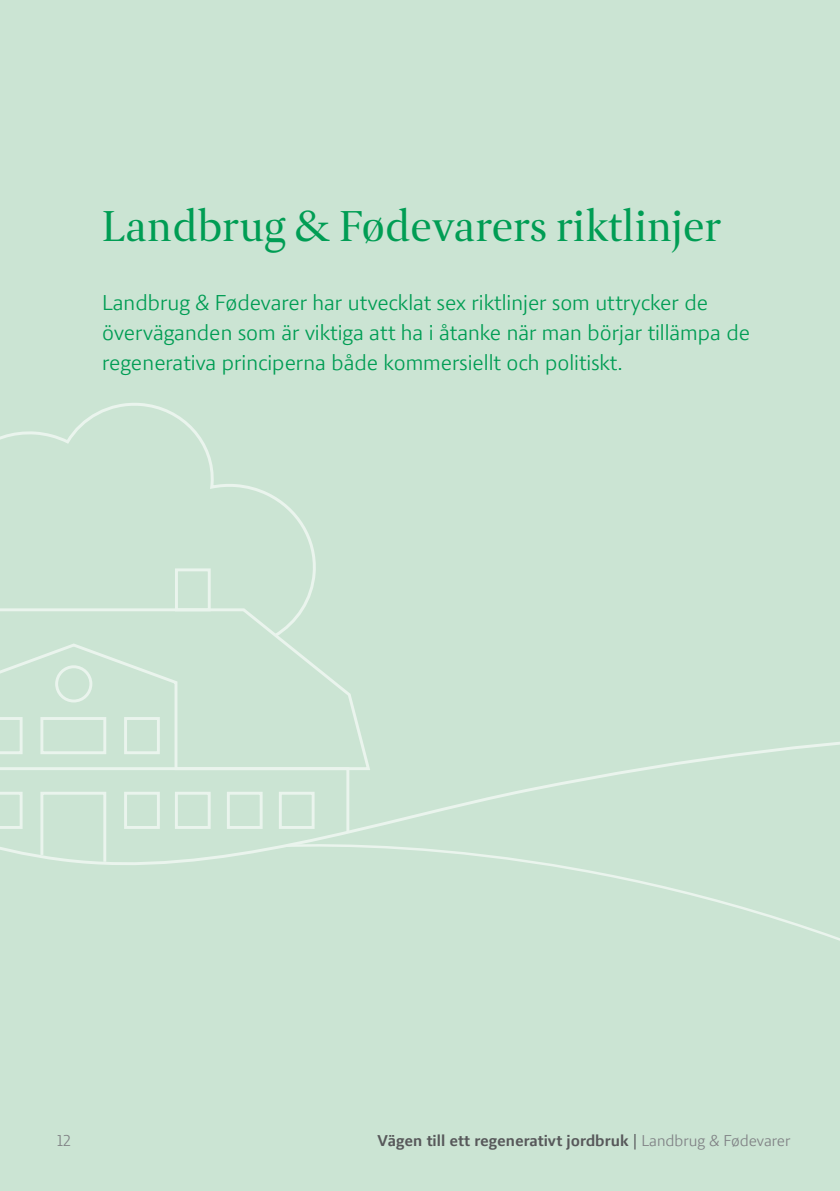
<style>
.page{position:relative;width:840px;height:1191px;background:#fff}
.page>*{position:absolute;margin:0;border:0;box-sizing:border-box;transform-origin:0 0}
.Rubrik{font:500 44px "LF Press Serif Offc";color:#009d54}
.Brdtxt{font:22px/30px "LF Press Sans Offc";color:#009d54}
.Pagina{font:700 16px "LF Press Sans Offc";color:#57585a}
.Pagina-2{font:16px "LF Press Sans Offc";color:#808285}
.s1{font-weight:400;color:#808285}
</style>
<div class="page">
<div style="left:0;top:0;width:839px;height:1191px;background:#cbe4d3"></div>
<svg style="left:14px;top:403px;width:183px;height:30px"></svg>
<svg style="left:0;top:433px;width:839px;height:507px"></svg>
<p class="Rubrik" style="left:102px;top:199px;width:620px">Landbrug &amp; Fødevarers riktlinjer</p>
<p class="Brdtxt" style="left:102px;top:287px;width:649px">Landbrug &amp; Fødevarer har utvecklat sex riktlinjer som uttrycker de överväganden som är viktiga att ha i åtanke när man börjar tillämpa de regenerativa principerna både kommersiellt och politiskt.</p>
<p class="Pagina-2" style="left:57px;top:1131px;width:16px">12</p>
<p class="Pagina" style="left:377px;top:1131px;width:414px">Vägen till ett regenerativt jordbruk | <span class="s1">Landbrug &amp; Fødevarer</span></p>
</div>
